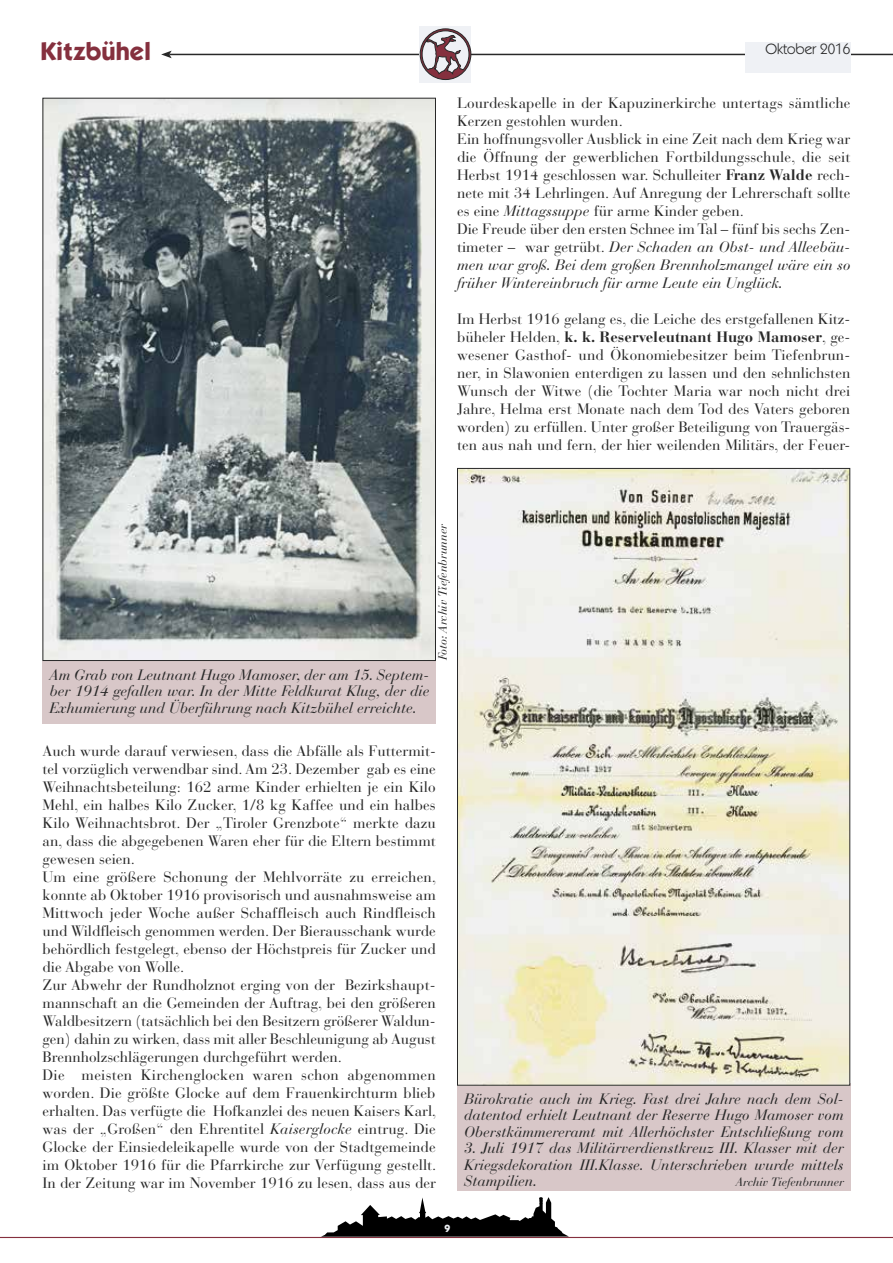
<style>
.page{position:relative;width:893px;height:1263px;background:#fff}
.page>*{position:absolute;margin:0;border:0;box-sizing:border-box;transform-origin:0 0}
.t1{font:700 25.5px "ITC Kabel Std";color:#85303e}
.t2{font:15px/18px "Bauer Bodoni Std";color:#282828}
.t3{font:italic 15px/16.5px "Bauer Bodoni Std";color:#282828;text-align:justify}
.t4{font:15px "ITC Kabel Std";color:#282828}
.t5{font:italic 12px "Bauer Bodoni Std";color:#282828}
.t6{font:700 10.5px "ITC Kabel Std";color:#eff1f5}
.s1{font-weight:700}
.s2{font-style:italic}
</style>
<div class="page">
<hr style="left:0;top:1237px;width:893px;height:1px;background:#85303e">
<hr style="left:169px;top:54px;width:724px;height:1px;background:#282828">
<svg style="left:161px;top:51px;width:11px;height:7px"></svg>
<div style="left:420px;top:27px;width:51px;height:56px;background:#eff1f5"></div>
<svg style="left:420px;top:29px;width:51px;height:51px"></svg>
<div style="left:420px;top:29px;width:51px;height:51px;border:1px solid #282828;border-radius:50%"></div>
<svg style="left:422px;top:31px;width:47px;height:43px"></svg>
<svg style="left:321px;top:1197px;width:248px;height:40px"></svg>
<div style="left:745px;top:42px;width:105px;height:31px;background:#eff1f5"></div>
<div style="left:43px;top:659px;width:393px;height:64px;background:#d8c7c8"></div>
<img style="left:45px;top:100px;width:389px;height:559px">
<div style="left:457px;top:1083px;width:393px;height:108px;background:#d8c7c8"></div>
<img style="left:459px;top:470px;width:389px;height:613px">
<h1 class="t1" style="left:41px;top:35px;width:112px">Kitzbühel</h1>
<p class="t4" style="left:766px;top:40px;width:86px">Oktober 2016</p>
<p class="t2" style="left:457px;top:94px;width:395px">Lourdeskapelle in der Kapuzinerkirche untertags sämtliche Kerzen gestohlen wurden.<br>Ein hoffnungsvoller Ausblick in eine Zeit nach dem Krieg war die Öffnung der gewerblichen Fortbildungsschule, die seit Herbst 1914 geschlossen war. Schulleiter <span class="s1">Franz Walde</span> rech&shy;nete mit 34 Lehrlingen. Auf Anregung der Lehrerschaft sollte es eine <span class="s2">Mittagssuppe</span> für arme Kinder geben.<br>Die Freude über den ersten Schnee im Tal – fünf bis sechs Zen&shy;timeter – war getrübt. <span class="s2">Der Schaden an Obst- und Alleebäu&shy;men war groß. Bei dem großen Brennholzmangel wäre ein so früher Wintereinbruch für arme Leute ein Unglück.</span></p>
<p class="t2" style="left:457px;top:310px;width:395px;text-align:justify">Im Herbst 1916 gelang es, die Leiche des erstgefallenen Kitz&shy;büheler Helden, <span class="s1">k. k. Reserveleutnant Hugo Mamoser</span>, ge&shy;wesener Gasthof- und Ökonomiebesitzer beim Tiefenbrun&shy;ner, in Slawonien enterdigen zu lassen und den sehnlichsten Wunsch der Witwe (die Tochter Maria war noch nicht drei Jahre, Helma erst Monate nach dem Tod des Vaters geboren worden) zu erfüllen. Unter großer Beteiligung von Trauergäs&shy;ten aus nah und fern, der hier weilenden Militärs, der Feuer-</p>
<p class="t3" style="left:50px;top:667px;width:381px">Am Grab von Leutnant Hugo Mamoser, der am 15. Septem&shy;ber 1914 gefallen war. In der Mitte Feldkurat Klug, der die Exhumierung und Überführung nach Kitzbühel erreichte.</p>
<p class="t5" style="left:435px;top:660px;width:137px;rotate:-90deg">Foto: Archiv Tiefenbrunner</p>
<p class="t2" style="left:43px;top:742px;width:395px">Auch wurde darauf verwiesen, dass die Abfälle als Futtermit&shy;tel vorzüglich verwendbar sind. Am 23. Dezember gab es eine Weihnachtsbeteilung: 162 arme Kinder erhielten je ein Kilo Mehl, ein halbes Kilo Zucker, 1/8 kg Kaffee und ein halbes Kilo Weihnachtsbrot. Der „Tiroler Grenzbote“ merkte dazu an, dass die abgegebenen Waren eher für die Eltern bestimmt gewesen seien.<br>Um eine größere Schonung der Mehlvorräte zu erreichen, konnte ab Oktober 1916 provisorisch und ausnahmsweise am Mittwoch jeder Woche außer Schaffleisch auch Rindfleisch und Wildfleisch genommen werden. Der Bierausschank wurde behördlich festgelegt, ebenso der Höchstpreis für Zucker und die Abgabe von Wolle.<br>Zur Abwehr der Rundholznot erging von der Bezirkshaupt&shy;mannschaft an die Gemeinden der Auftrag, bei den größeren Waldbesitzern (tatsächlich bei den Besitzern größerer Waldun&shy;gen) dahin zu wirken, dass mit aller Beschleunigung ab August Brennholzschlägerungen durchgeführt werden.<br>Die meisten Kirchenglocken waren schon abgenommen worden. Die größte Glocke auf dem Frauenkirchturm blieb erhalten. Das verfügte die Hofkanzlei des neuen Kaisers Karl, was der „Großen“ den Ehrentitel <span class="s2">Kaiserglocke</span> eintrug. Die Glocke der Einsiedeleikapelle wurde von der Stadtgemeinde im Oktober 1916 für die Pfarrkirche zur Verfügung gestellt.<br>In der Zeitung war im November 1916 zu lesen, dass aus der</p>
<p class="t6" style="left:444px;top:1222px;width:7px">9</p>
<p class="t3" style="left:464px;top:1090px;width:381px">Bürokratie auch im Krieg. Fast drei Jahre nach dem Sol&shy;datentod erhielt Leutnant der Reserve Hugo Mamoser vom Oberstkämmereramt mit Allerhöchster Entschließung vom</p>
<p class="t3" style="left:464px;top:1140px;width:381px">3. Juli 1917 das Militärverdienstkreuz III. Klasser mit der Kriegsdekoration III.Klasse. Unterschrieben wurde mittels Stampilien.</p>
<p class="t5" style="left:736px;top:1175px;width:110px">Archiv Tiefenbrunner</p>
</div>
